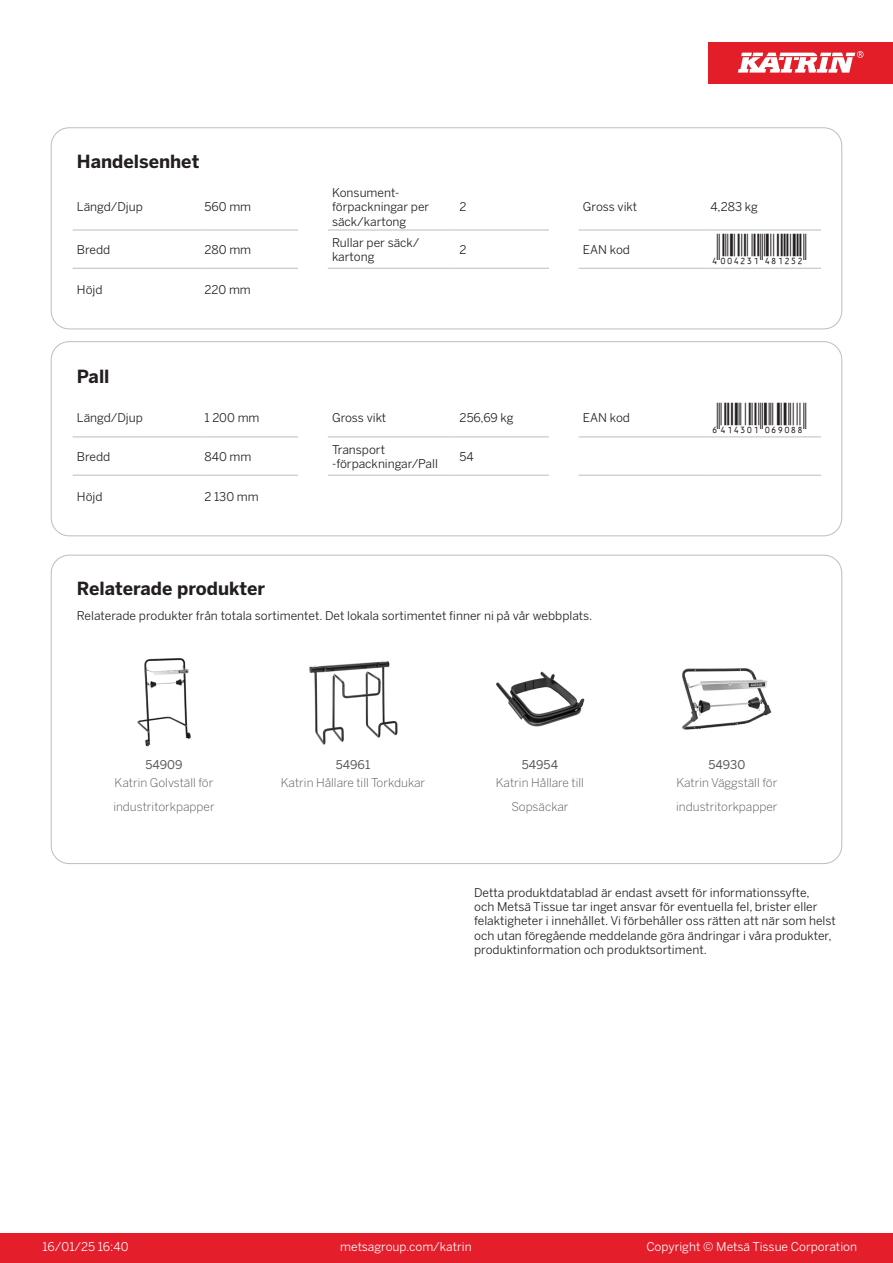
<style>
.page{position:relative;width:893px;height:1263px;background:#fff}
.page>*{position:absolute;margin:0;border:0;box-sizing:border-box;transform-origin:0 0}
.T_EAN{font:30px "Viisas EAN Matala";color:#231f20}
.T_TableHeader{font:700 18px "Benton Sans";color:#231f20}
.T_TableBody{font:12px/14.4px "Benton Sans";color:#231f20}
.Disclaimer{font:12px/14.4px "Benton Sans";color:#231f20}
.T_RelatedName{font:300 12px/24px "Benton Sans";color:#57585a}
.t1{font:12px "Benton Sans";color:#fff}
.T_RelatedCode{font:12px "Benton Sans";color:#57585a}
</style>
<div class="page">
<div style="left:0;top:1233px;width:893px;height:30px;background:#e41e2b"></div>
<div style="left:708px;top:43px;width:185px;height:41px;background:#e31e28"></div>
<svg style="left:738px;top:51px;width:126px;height:22px"></svg>
<hr style="left:73px;top:230px;width:127px;height:1px;background:#bcbdc0">
<hr style="left:200px;top:230px;width:98px;height:1px;background:#bcbdc0">
<hr style="left:328px;top:230px;width:127px;height:1px;background:#bcbdc0">
<hr style="left:455px;top:230px;width:94px;height:1px;background:#bcbdc0">
<hr style="left:579px;top:230px;width:127px;height:1px;background:#bcbdc0">
<hr style="left:706px;top:230px;width:115px;height:1px;background:#bcbdc0">
<hr style="left:73px;top:268px;width:127px;height:1px;background:#bcbdc0">
<hr style="left:200px;top:268px;width:98px;height:1px;background:#bcbdc0">
<hr style="left:328px;top:268px;width:127px;height:1px;background:#bcbdc0">
<hr style="left:455px;top:268px;width:94px;height:1px;background:#bcbdc0">
<hr style="left:579px;top:268px;width:127px;height:1px;background:#bcbdc0">
<hr style="left:706px;top:268px;width:115px;height:1px;background:#bcbdc0">
<div style="left:51px;top:128px;width:791px;height:201px;border:1px solid #bcbdc0;border-radius:18px"></div>
<hr style="left:73px;top:437px;width:127px;height:1px;background:#bcbdc0">
<hr style="left:200px;top:437px;width:98px;height:1px;background:#bcbdc0">
<hr style="left:328px;top:437px;width:127px;height:1px;background:#bcbdc0">
<hr style="left:455px;top:437px;width:94px;height:1px;background:#bcbdc0">
<hr style="left:579px;top:437px;width:127px;height:1px;background:#bcbdc0">
<hr style="left:706px;top:437px;width:115px;height:1px;background:#bcbdc0">
<hr style="left:73px;top:475px;width:127px;height:1px;background:#bcbdc0">
<hr style="left:200px;top:475px;width:98px;height:1px;background:#bcbdc0">
<hr style="left:328px;top:475px;width:127px;height:1px;background:#bcbdc0">
<hr style="left:455px;top:475px;width:94px;height:1px;background:#bcbdc0">
<hr style="left:579px;top:475px;width:127px;height:1px;background:#bcbdc0">
<hr style="left:706px;top:475px;width:115px;height:1px;background:#bcbdc0">
<div style="left:51px;top:341px;width:791px;height:195px;border:1px solid #bcbdc0;border-radius:18px"></div>
<img style="left:137px;top:658px;width:54px;height:89px">
<img style="left:309px;top:661px;width:89px;height:84px">
<img style="left:496px;top:671px;width:89px;height:56px">
<img style="left:682px;top:668px;width:90px;height:62px">
<p class="T_TableHeader" style="left:77px;top:150px;width:124px">Handelsenhet</p>
<p class="T_TableBody" style="left:77px;top:200px;width:68px">Längd/Djup</p>
<p class="T_TableBody" style="left:204px;top:200px;width:48px">560 mm</p>
<p class="T_TableBody" style="left:332px;top:185px;width:99px">Konsument&shy;förpackningar per säck/kartong</p>
<p class="T_TableBody" style="left:460px;top:200px;width:9px">2</p>
<p class="T_TableBody" style="left:583px;top:200px;width:56px">Gross vikt</p>
<p class="T_TableBody" style="left:710px;top:200px;width:49px">4,283 kg</p>
<p class="T_TableBody" style="left:77px;top:242px;width:35px">Bredd</p>
<p class="T_TableBody" style="left:204px;top:242px;width:48px">280 mm</p>
<p class="T_TableBody" style="left:332px;top:235px;width:89px">Rullar per säck/ kartong</p>
<p class="T_TableBody" style="left:460px;top:242px;width:9px">2</p>
<p class="T_TableBody" style="left:583px;top:242px;width:49px">EAN kod</p>
<p class="T_EAN" style="left:710px;top:234px;width:97px">*4004231481252*</p>
<p class="T_TableBody" style="left:77px;top:283px;width:27px">Höjd</p>
<p class="T_TableBody" style="left:204px;top:283px;width:48px">220 mm</p>
<p class="T_TableHeader" style="left:77px;top:365px;width:34px">Pall</p>
<p class="T_TableBody" style="left:77px;top:411px;width:68px">Längd/Djup</p>
<p class="T_TableBody" style="left:204px;top:411px;width:57px">1 200 mm</p>
<p class="T_TableBody" style="left:332px;top:411px;width:56px">Gross vikt</p>
<p class="T_TableBody" style="left:460px;top:411px;width:56px">256,69 kg</p>
<p class="T_TableBody" style="left:583px;top:411px;width:49px">EAN kod</p>
<p class="T_EAN" style="left:710px;top:402px;width:97px">*6414301069088*</p>
<p class="T_TableBody" style="left:77px;top:449px;width:35px">Bredd</p>
<p class="T_TableBody" style="left:204px;top:449px;width:49px">840 mm</p>
<p class="T_TableBody" style="left:332px;top:442px;width:55px">Transport</p>
<p class="T_TableBody" style="left:332px;top:456px;width:107px">-förpackningar/Pall</p>
<p class="T_TableBody" style="left:460px;top:449px;width:16px">54</p>
<p class="T_TableBody" style="left:77px;top:490px;width:27px">Höjd</p>
<p class="T_TableBody" style="left:204px;top:490px;width:56px">2 130 mm</p>
<p class="T_TableHeader" style="left:77px;top:577px;width:190px">Relaterade produkter</p>
<p class="T_TableBody" style="left:77px;top:608px;width:517px">Relaterade produkter från totala sortimentet. Det lokala sortimentet finner ni på vår webbplats.</p>
<p class="T_RelatedCode" style="left:145px;top:757px;width:39px">54909</p>
<p class="T_RelatedCode" style="left:336px;top:757px;width:36px">54961</p>
<p class="T_RelatedCode" style="left:522px;top:757px;width:38px">54954</p>
<p class="T_RelatedCode" style="left:708px;top:757px;width:38px">54930</p>
<p class="T_RelatedName" style="left:113px;top:770px;width:103px">Katrin Golvställ för industritorkpapper</p>
<p class="T_RelatedName" style="left:281px;top:770px;width:146px">Katrin Hållare till Torkdukar</p>
<p class="T_RelatedName" style="left:496px;top:770px;width:90px;text-align:center">Katrin Hållare till<br>Sopsäckar</p>
<p class="T_RelatedName" style="left:676px;top:770px;width:103px">Katrin Väggställ för industritorkpapper</p>
<p class="Disclaimer" style="left:474px;top:885px;width:363px">Detta produktdatablad är endast avsett för informationssyfte,<br>och Metsä Tissue tar inget ansvar för eventuella fel, brister eller felaktigheter i innehållet. Vi förbehåller oss rätten att när som helst och utan föregående meddelande göra ändringar i våra produkter, produktinformation och produktsortiment.</p>
<p class="t1" style="left:43px;top:1239px;width:88px">16/01/25 16:40</p>
<p class="t1" style="left:340px;top:1239px;width:133px">metsagroup.com/katrin</p>
<p class="t1" style="left:646px;top:1239px;width:212px">Copyright © Metsä Tissue Corporation</p>
</div>
